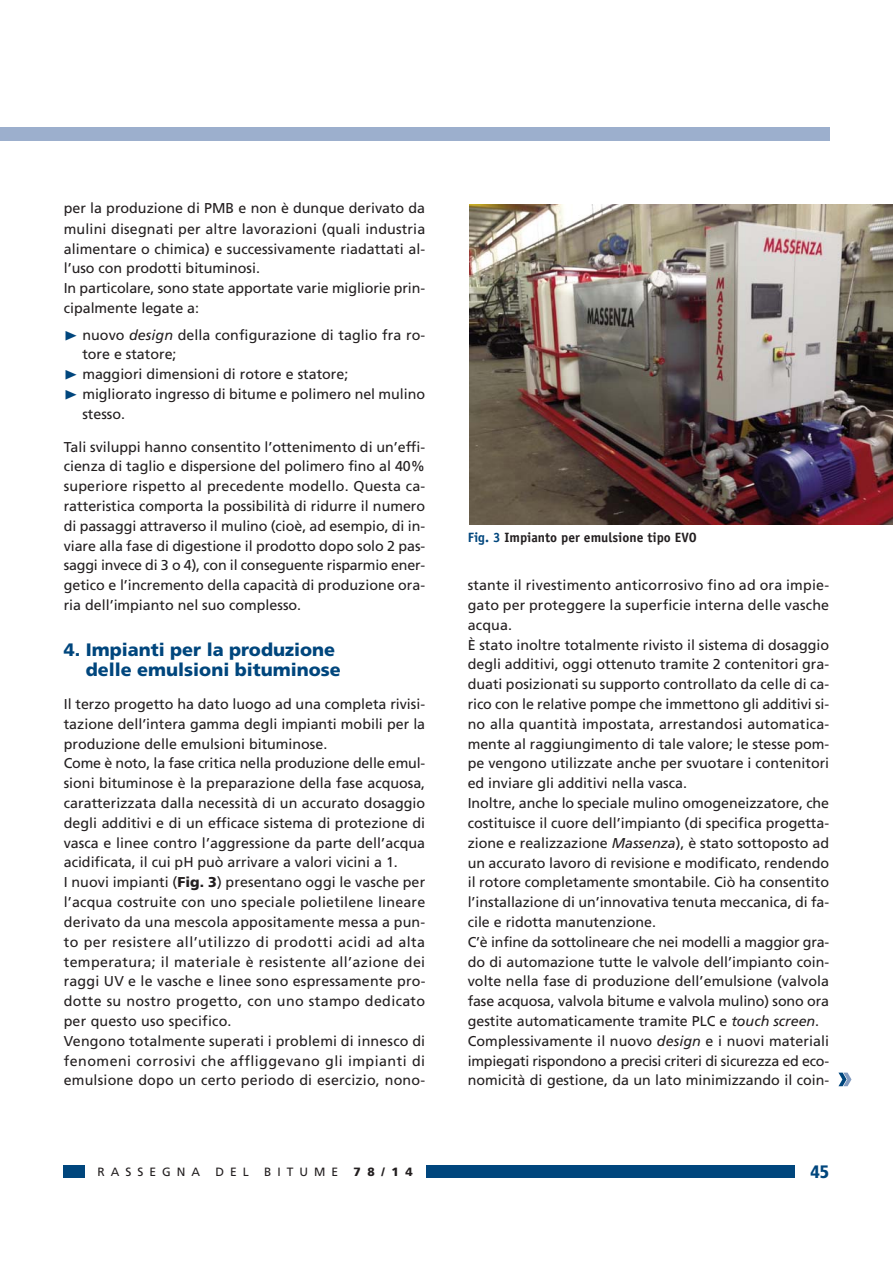
<style>
.page{position:relative;width:893px;height:1263px;background:#fff}
.page>*{position:absolute;margin:0;border:0;box-sizing:border-box;transform-origin:0 0}
.t1{font:900 18px/19.8px "Frutiger";color:#00467d}
.t2{font:900 condensed 18px "Frutiger";color:#00467d}
.t3{font:14.25px/19.8px "Frutiger";color:#231f20}
.t4{font:700 13.5px "Officina Sans";color:#231f20}
.t5{font:12px "Frutiger";letter-spacing:.5em;color:#231f20}
.t6{font:900 12px "Frutiger";color:#231f20}
.s1{font-family:"Zeal";color:#00467d}
.s2{font-style:italic}
.s3{font-weight:900}
.s4{color:#00467d}
</style>
<div class="page">
<div style="left:64px;top:1165px;width:731px;height:13px;background:#00467d"></div>
<div style="left:85px;top:1161px;width:340px;height:24px;background:#fff"></div>
<svg style="left:838px;top:1072px;width:13px;height:14px"></svg>
<div style="left:0;top:128px;width:829px;height:13px;background:#9cafcd"></div>
<img style="left:469px;top:204px;width:424px;height:321px">
<p class="t3" style="left:64px;top:199px;width:363px">per la produzione di PMB e non è dunque derivato da mulini disegnati per altre lavorazioni (quali industria alimentare o chimica) e successivamente riadattati al&shy;l’uso con prodotti bituminosi.<br>In particolare, sono state apportate varie migliorie prin&shy;cipalmente legate a:</p>
<p class="t3" style="left:64px;top:325px;width:363px"><span class="s1">®</span> nuovo <span class="s2">design</span> della configurazione di taglio fra ro-</p>
<p class="t3" style="left:82px;top:345px;width:96px">tore e statore;</p>
<p class="t3" style="left:64px;top:365px;width:286px"><span class="s1">®</span> maggiori dimensioni di rotore e statore;</p>
<p class="t3" style="left:64px;top:385px;width:363px"><span class="s1">®</span> migliorato ingresso di bitume e polimero nel mulino</p>
<p class="t3" style="left:82px;top:405px;width:44px">stesso.</p>
<p class="t3" style="left:64px;top:437px;width:363px;text-align:justify">Tali sviluppi hanno consentito l’ottenimento di un’effi&shy;cienza di taglio e dispersione del polimero fino al 40% superiore rispetto al precedente modello. Questa ca&shy;ratteristica comporta la possibilità di ridurre il numero di passaggi attraverso il mulino (cioè, ad esempio, di in&shy;viare alla fase di digestione il prodotto dopo solo 2 pas&shy;saggi invece di 3 o 4), con il conseguente risparmio ener&shy;getico e l’incremento della capacità di produzione ora&shy;ria dell’impianto nel suo complesso.</p>
<p class="t1" style="left:86px;top:641px;width:257px;text-indent:-22px">4. Impianti per la produzione delle emulsioni bituminose</p>
<p class="t3" style="left:64px;top:695px;width:363px">Il terzo progetto ha dato luogo ad una completa rivisi&shy;tazione dell’intera gamma degli impianti mobili per la produzione delle emulsioni bituminose.<br>Come è noto, la fase critica nella produzione delle emul&shy;sioni bituminose è la preparazione della fase acquosa, caratterizzata dalla necessità di un accurato dosaggio degli additivi e di un efficace sistema di protezione di vasca e linee contro l’aggressione da parte dell’acqua acidificata, il cui pH può arrivare a valori vicini a 1.<br>I nuovi impianti (<span class="s3">Fig. 3</span>) presentano oggi le vasche per l’acqua costruite con uno speciale polietilene lineare derivato da una mescola appositamente messa a pun&shy;to per resistere all’utilizzo di prodotti acidi ad alta temperatura; il materiale è resistente all’azione dei raggi UV e le vasche e linee sono espressamente pro&shy;dotte su nostro progetto, con uno stampo dedicato per questo uso specifico.<br>Vengono totalmente superati i problemi di innesco di fenomeni corrosivi che affliggevano gli impianti di emulsione dopo un certo periodo di esercizio, nono-</p>
<p class="t4" style="left:468px;top:532px;width:230px"><span class="s4">Fig. 3</span> Impianto per emulsione tipo EVO</p>
<p class="t3" style="left:468px;top:575px;width:363px">stante il rivestimento anticorrosivo fino ad ora impie&shy;gato per proteggere la superficie interna delle vasche acqua.<br>È stato inoltre totalmente rivisto il sistema di dosaggio degli additivi, oggi ottenuto tramite 2 contenitori gra&shy;duati posizionati su supporto controllato da celle di ca&shy;rico con le relative pompe che immettono gli additivi si&shy;no alla quantità impostata, arrestandosi automatica&shy;mente al raggiungimento di tale valore; le stesse pom&shy;pe vengono utilizzate anche per svuotare i contenitori ed inviare gli additivi nella vasca.<br>Inoltre, anche lo speciale mulino omogeneizzatore, che costituisce il cuore dell’impianto (di specifica progetta&shy;zione e realizzazione <span class="s2">Massenza</span>), è stato sottoposto ad un accurato lavoro di revisione e modificato, rendendo il rotore completamente smontabile. Ciò ha consentito l’installazione di un’innovativa tenuta meccanica, di fa&shy;cile e ridotta manutenzione.<br>C’è infine da sottolineare che nei modelli a maggior gra&shy;do di automazione tutte le valvole dell’impianto coin&shy;volte nella fase di produzione dell’emulsione (valvola fase acquosa, valvola bitume e valvola mulino) sono ora gestite automaticamente tramite PLC e <span class="s2">touch screen</span>.<br>Complessivamente il nuovo <span class="s2">design</span> e i nuovi materiali impiegati rispondono a precisi criteri di sicurezza ed eco&shy;nomicità di gestione, da un lato minimizzando il coin-</p>
<p class="t5" style="left:98px;top:1166px;width:104px">RASSEGNA</p>
<p class="t5" style="left:216px;top:1166px;width:35px">DEL</p>
<p class="t5" style="left:264px;top:1166px;width:76px">BITUME</p>
<p class="t6" style="left:354px;top:1166px;width:61px">78/14</p>
<p class="t2" style="left:810px;top:1165px;width:20px">45</p>
</div>
